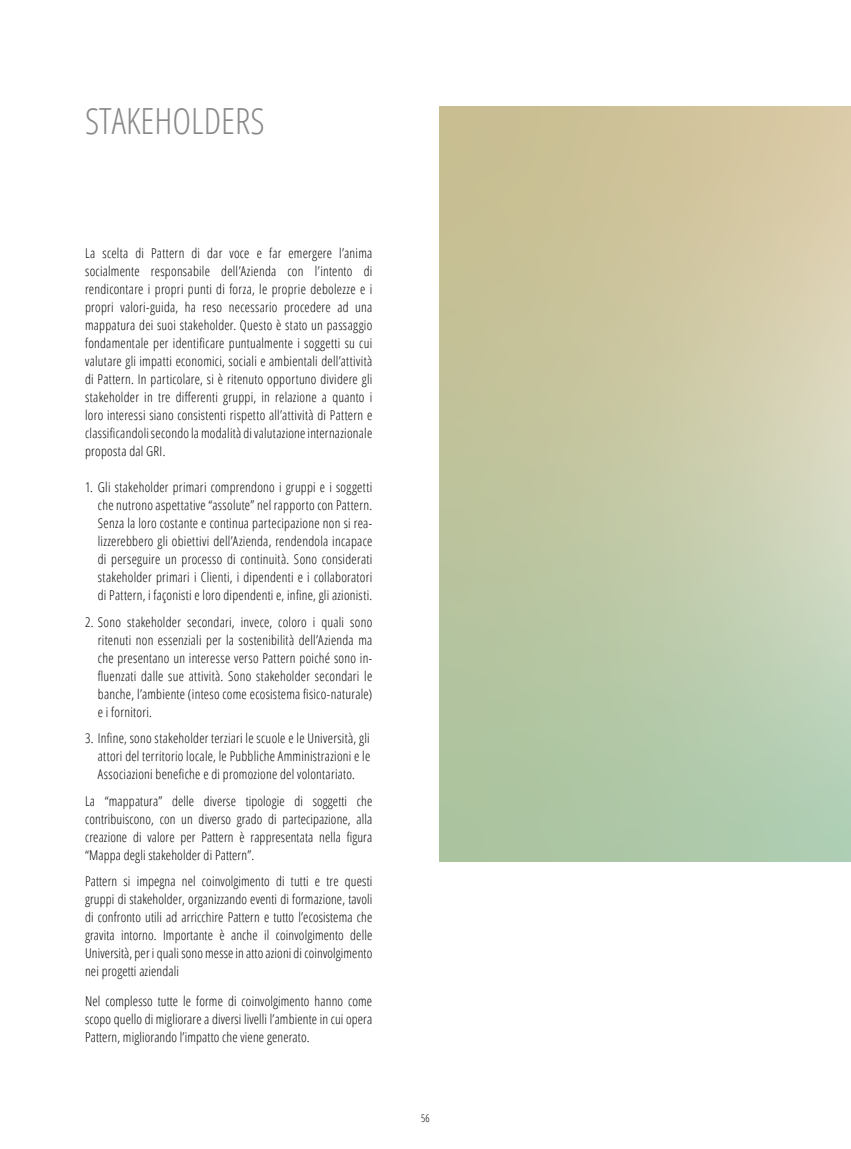
<style>
.page{position:relative;width:851px;height:1149px;background:#fff}
.page>*{position:absolute;margin:0;border:0;box-sizing:border-box;transform-origin:0 0}
.t1{font:300 36px "Open Sans Condensed";color:#878787}
.t2{font:300 13.5px/18px "Open Sans Condensed";letter-spacing:.015em;color:#000;text-align:justify}
.t3{font:300 10.5px "Open Sans Condensed";color:#000}
</style>
<div class="page">
<svg style="left:439px;top:106px;width:411px;height:755px;background:#c3c8a5"></svg>
<h1 class="t1" style="left:85px;top:96px;width:181px">STAKEHOLDERS</h1>
<p class="t2" style="left:85px;top:243px;width:289px">La scelta di Pattern di dar voce e far emergere l’anima socialmente responsabile dell’Azienda con l’intento di rendicontare i propri punti di forza, le proprie debolezze e i propri valori-guida, ha reso necessario procedere ad una mappatura dei suoi stakeholder. Questo è stato un passaggio fondamentale per identificare puntualmente i soggetti su cui valutare gli impatti economici, sociali e ambientali dell’attività di Pattern. In particolare, si è ritenuto opportuno dividere gli stakeholder in tre differenti gruppi, in relazione a quanto i loro interessi siano consistenti rispetto all’attività di Pattern e classificandoli secondo la modalità di valutazione internazionale proposta dal GRI.</p>
<p class="t2" style="left:98px;top:477px;width:276px;text-indent:-13px">1. Gli stakeholder primari comprendono i gruppi e i soggetti che nutrono aspettative “assolute” nel rapporto con Pattern.<br>Senza la loro costante e continua partecipazione non si rea&shy;lizzerebbero gli obiettivi dell’Azienda, rendendola incapace di perseguire un processo di continuità. Sono considerati stakeholder primari i Clienti, i dipendenti e i collaboratori di Pattern, i façonisti e loro dipendenti e, infine, gli azionisti.</p>
<p class="t2" style="left:98px;top:612px;width:276px;text-indent:-13px">2. Sono stakeholder secondari, invece, coloro i quali sono ritenuti non essenziali per la sostenibilità dell’Azienda ma che presentano un interesse verso Pattern poiché sono in&shy;fluenzati dalle sue attività. Sono stakeholder secondari le banche, l’ambiente (inteso come ecosistema fisico-naturale) e i fornitori.</p>
<p class="t2" style="left:98px;top:728px;width:274px;text-indent:-13px">3. Infine, sono stakeholder terziari le scuole e le Università, gli attori del territorio locale, le Pubbliche Amministrazioni e le Associazioni benefiche e di promozione del volontariato.</p>
<p class="t2" style="left:85px;top:791px;width:289px">La “mappatura” delle diverse tipologie di soggetti che contribuiscono, con un diverso grado di partecipazione, alla creazione di valore per Pattern è rappresentata nella figura “Mappa degli stakeholder di Pattern”.</p>
<p class="t2" style="left:85px;top:871px;width:289px">Pattern si impegna nel coinvolgimento di tutti e tre questi gruppi di stakeholder, organizzando eventi di formazione, tavoli di confronto utili ad arricchire Pattern e tutto l’ecosistema che gravita intorno. Importante è anche il coinvolgimento delle Università, per i quali sono messe in atto azioni di coinvolgimento nei progetti aziendali</p>
<p class="t2" style="left:85px;top:991px;width:289px">Nel complesso tutte le forme di coinvolgimento hanno come scopo quello di migliorare a diversi livelli l’ambiente in cui opera Pattern, migliorando l’impatto che viene generato.</p>
<p class="t3" style="left:421px;top:1110px;width:10px">56</p>
</div>
